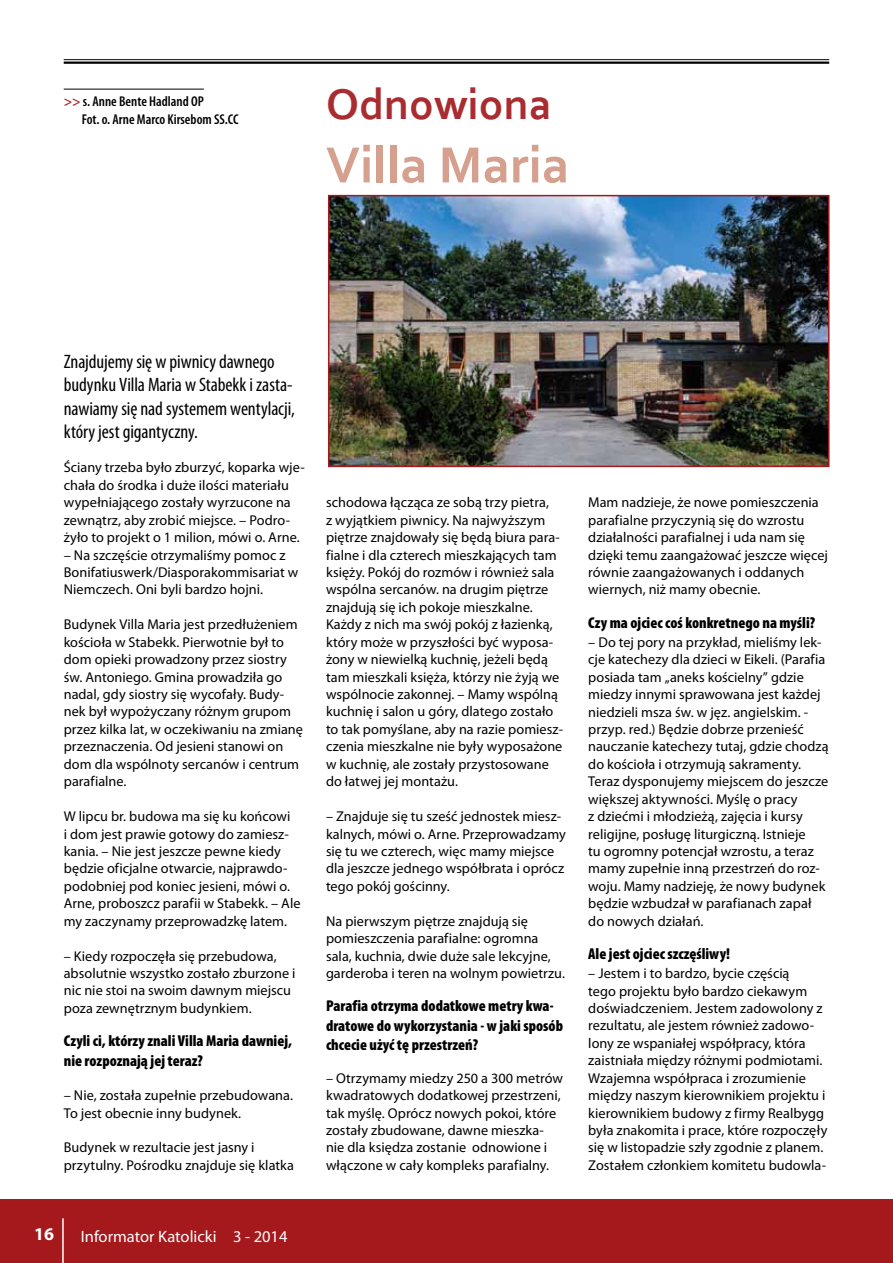
<style>
.page{position:relative;width:893px;height:1263px;background:#fff}
.page>*{position:absolute;margin:0;border:0;box-sizing:border-box;transform-origin:0 0}
.t1{font:700 53.25px "Corbel";color:#d6a08f}
.t2{font:700 45px "Corbel";color:#a92c31}
.t3{font:condensed 19.5px/23.4px "Myriad Pro";letter-spacing:-.005em;color:#000}
.t4{font:700 18px "Myriad Pro";color:#fff}
.t5{font:16.5px "Myriad Pro";color:#fff}
.t6{font:900 condensed 15.75px/19.5px "Myriad Pro";color:#000}
.t7{font:14.25px/17.4px "Myriad Pro";letter-spacing:.005em;color:#000}
.t8{font:600 condensed 14.25px/17.4px "Myriad Pro";color:#000}
.s1{color:#a5181c}
</style>
<div class="page">
<div style="left:0;top:1199px;width:893px;height:64px;background:#a5181c"></div>
<hr style="left:64px;top:89px;width:140px;height:1px;background:#000">
<img style="left:331px;top:198px;width:495px;height:266px">
<div style="left:328px;top:195px;width:501px;height:272px;border:2px solid #a5181c"></div>
<hr style="left:62px;top:1218px;width:2px;height:45px;background:#fff">
<hr style="left:64px;top:59px;width:765px;height:1px;background:#000">
<hr style="left:64px;top:62px;width:765px;height:2px;background:#000">
<p class="t8" style="left:82px;top:93px;width:158px;text-indent:-18px"><span class="s1">&gt;&gt;</span> s. Anne Bente Hadland OP<br>Fot. o. Arne Marco Kirsebom SS.CC</p>
<h2 class="t2" style="left:326px;top:76px;width:228px">Odnowiona</h2>
<h1 class="t1" style="left:326px;top:132px;width:245px">Villa Maria</h1>
<h3 class="t3" style="left:64px;top:349px;width:232px">Znajdujemy się w piwnicy dawnego budynku Villa Maria w Stabekk i zasta&shy;nawiamy się nad systemem wentylacji, który jest gigantyczny.</h3>
<p class="t7" style="left:64px;top:459px;width:242px">Ściany trzeba było zburzyć, koparka wje&shy;chała do środka i duże ilości materiału wypełniającego zostały wyrzucone na zewnątrz, aby zrobić miejsce. – Podro&shy;żyło to projekt o 1 milion, mówi o. Arne.</p>
<p class="t7" style="left:64px;top:546px;width:236px">– Na szczęście otrzymaliśmy pomoc z<br>Bonifatiuswerk/Diasporakommisariat w<br>Niemczech. Oni byli bardzo hojni.</p>
<p class="t7" style="left:64px;top:616px;width:241px">Budynek Villa Maria jest przedłużeniem kościoła w Stabekk. Pierwotnie był to dom opieki prowadzony przez siostry św. Antoniego. Gmina prowadziła go nadal, gdy siostry się wycofały. Budy&shy;nek był wypożyczany różnym grupom przez kilka lat, w oczekiwaniu na zmianę przeznaczenia. Od jesieni stanowi on dom dla wspólnoty sercanów i centrum parafialne.</p>
<p class="t7" style="left:64px;top:807px;width:238px">W lipcu br. budowa ma się ku końcowi<br>i dom jest prawie gotowy do zamiesz&shy;kania. – Nie jest jeszcze pewne kiedy będzie oficjalne otwarcie, najprawdo&shy;podobniej pod koniec jesieni, mówi o.<br>Arne, proboszcz parafii w Stabekk. – Ale my zaczynamy przeprowadzkę latem.</p>
<p class="t7" style="left:64px;top:947px;width:233px">– Kiedy rozpoczęła się przebudowa, absolutnie wszystko zostało zburzone i nic nie stoi na swoim dawnym miejscu poza zewnętrznym budynkiem.</p>
<p class="t6" style="left:64px;top:1031px;width:230px">Czyli ci, którzy znali Villa Maria dawniej, nie rozpoznają jej teraz?</p>
<p class="t7" style="left:64px;top:1086px;width:231px">– Nie, została zupełnie przebudowana.<br>To jest obecnie inny budynek.</p>
<p class="t7" style="left:64px;top:1139px;width:232px">Budynek w rezultacie jest jasny i przytulny. Pośrodku znajduje się klatka</p>
<p class="t7" style="left:326px;top:494px;width:239px">schodowa łącząca ze sobą trzy pietra,<br>z wyjątkiem piwnicy. Na najwyższym piętrze znajdowały się będą biura para&shy;fialne i dla czterech mieszkających tam księży. Pokój do rozmów i również sala wspólna sercanów. na drugim piętrze znajdują się ich pokoje mieszkalne.<br>Każdy z nich ma swój pokój z łazienką, który może w przyszłości być wyposa&shy;żony w niewielką kuchnię, jeżeli będą tam mieszkali księża, którzy nie żyją we wspólnocie zakonnej. – Mamy wspólną kuchnię i salon u góry, dlatego zostało to tak pomyślane, aby na razie pomiesz&shy;czenia mieszkalne nie były wyposażone w kuchnię, ale zostały przystosowane do łatwej jej montażu.</p>
<p class="t7" style="left:326px;top:807px;width:241px">– Znajduje się tu sześć jednostek miesz&shy;kalnych, mówi o. Arne. Przeprowadzamy się tu we czterech, więc mamy miejsce dla jeszcze jednego współbrata i oprócz tego pokój gościnny.</p>
<p class="t7" style="left:326px;top:912px;width:241px">Na pierwszym piętrze znajdują się pomieszczenia parafialne: ogromna sala, kuchnia, dwie duże sale lekcyjne, garderoba i teren na wolnym powietrzu.</p>
<p class="t6" style="left:326px;top:997px;width:239px">Parafia otrzyma dodatkowe metry kwa&shy;dratowe do wykorzystania - w jaki sposób chcecie użyć tę przestrzeń?</p>
<p class="t7" style="left:326px;top:1069px;width:239px">– Otrzymamy miedzy 250 a 300 metrów kwadratowych dodatkowej przestrzeni, tak myślę. Oprócz nowych pokoi, które zostały zbudowane, dawne mieszka&shy;nie dla księdza zostanie odnowione i włączone w cały kompleks parafialny.</p>
<p class="t4" style="left:34px;top:1222px;width:21px">16</p>
<p class="t5" style="left:81px;top:1226px;width:208px">Informator Katolicki 3 - 2014</p>
<p class="t7" style="left:588px;top:494px;width:241px">Mam nadzieje, że nowe pomieszczenia parafialne przyczynią się do wzrostu działalności parafialnej i uda nam się dzięki temu zaangażować jeszcze więcej równie zaangażowanych i oddanych wiernych, niż mamy obecnie.</p>
<p class="t6" style="left:588px;top:613px;width:228px">Czy ma ojciec coś konkretnego na myśli?</p>
<p class="t7" style="left:588px;top:633px;width:242px">– Do tej pory na przykład, mieliśmy lek&shy;cje katechezy dla dzieci w Eikeli. (Parafia posiada tam „aneks kościelny” gdzie miedzy innymi sprawowana jest każdej niedzieli msza św. w jęz. angielskim. - przyp. red.) Będzie dobrze przenieść nauczanie katechezy tutaj, gdzie chodzą do kościoła i otrzymują sakramenty.<br>Teraz dysponujemy miejscem do jeszcze większej aktywności. Myślę o pracy<br>z dziećmi i młodzieżą, zajęcia i kursy religijne, posługę liturgiczną. Istnieje<br>tu ogromny potencjał wzrostu, a teraz mamy zupełnie inną przestrzeń do roz&shy;woju. Mamy nadzieję, że nowy budynek będzie wzbudzał w parafianach zapał do nowych działań.</p>
<p class="t6" style="left:588px;top:944px;width:143px">Ale jest ojciec szczęśliwy!</p>
<p class="t7" style="left:588px;top:964px;width:241px">– Jestem i to bardzo, bycie częścią<br>tego projektu było bardzo ciekawym doświadczeniem. Jestem zadowolony z rezultatu, ale jestem również zadowo&shy;lony ze wspaniałej współpracy, która zaistniała między różnymi podmiotami.<br>Wzajemna współpraca i zrozumienie między naszym kierownikiem projektu i kierownikiem budowy z firmy Realbygg była znakomita i prace, które rozpoczęły się w listopadzie szły zgodnie z planem.<br>Zostałem członkiem komitetu budowla-</p>
</div>
